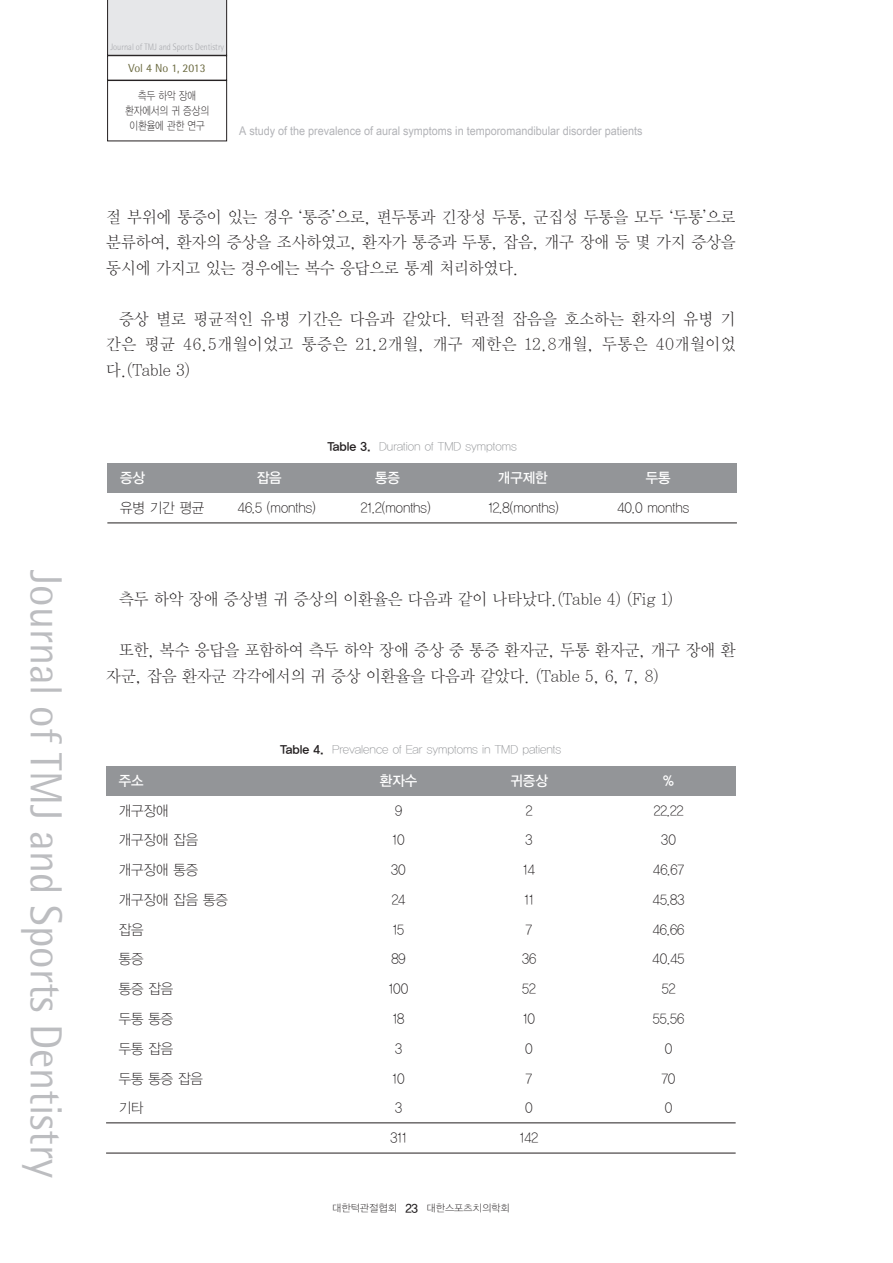
<style>
.page{position:relative;width:893px;height:1263px;background:#fff}
.page>*{position:absolute;margin:0;border:0;box-sizing:border-box;transform-origin:0 0}
.t1{font:45px "Rotis Semi Sans Std";color:#bcbdc0;scale:.95 1}
.t2{font:16.5px/25.5px "YDVY Mj O11";color:#231f20;text-align:justify;scale:.95 1}
.t3{font:14.25px "YDVYGO11";color:#231f20;scale:.95 1}
.t4{font:14.25px "YDVYGO13";color:#fff;scale:.95 1}
.t5{font:12px "Arial Unicode MS";color:#b2b3b7;scale:.9 1}
.t6{font:12px "YDVYGO11";color:#939598}
.t7{font:11.7px "Rotis Semi Sans Std";color:#6b6a40}
.t8{font:11.25px/15px "YDVYGO11";color:#231f20;text-align:center;scale:.83 1}
.t9{font:10.05px "YDVYGO11";color:#231f20}
.t10{font:300 9.3px "Rotis Semi Sans Std";color:#a8a9ad;scale:.9 1}
.s1{font-family:"YDVYGO14";color:#231f20}
.s2{font-family:"YDVYGO13";font-size:12px}
</style>
<div class="page">
<div style="left:107px;top:0;width:120px;height:55px;background:#e6e7e9"></div>
<div style="left:107px;top:55px;width:120px;height:25px;border:1px solid #231f20"></div>
<div style="left:107px;top:80px;width:120px;height:61px;border:1px solid #231f20"></div>
<div style="left:108px;top:463px;width:628px;height:30px;background:#939598"></div>
<hr style="left:107px;top:523px;width:630px;height:1px;background:#231f20">
<div style="left:106px;top:766px;width:629px;height:29px;background:#939598"></div>
<hr style="left:106px;top:1122px;width:630px;height:1px;background:#231f20">
<hr style="left:106px;top:1153px;width:630px;height:1px;background:#231f20">
<h1 class="t1" style="left:72px;top:570px;width:641px;rotate:90deg">Journal of TMJ and Sports Dentistry</h1>
<p class="t10" style="left:110px;top:41px;width:128px">Journal of TMJ and Sports Dentistry</p>
<p class="t7" style="left:129px;top:61px;width:79px">Vol 4 No 1, 2013</p>
<p class="t8" style="left:125px;top:88px;width:103px">측두 하악 장애 환자에서의 귀 증상의 이환율에 관한 연구</p>
<p class="t5" style="left:239px;top:122px;width:450px">A study of the prevalence of aural symptoms in temporomandibular disorder patients</p>
<p class="t2" style="left:106px;top:204px;width:664px">절 부위에 통증이 있는 경우 ‘통증’으로, 편두통과 긴장성 두통, 군집성 두통을 모두 ‘두통’으로 분류하여, 환자의 증상을 조사하였고, 환자가 통증과 두통, 잡음, 개구 장애 등 몇 가지 증상을 동시에 가지고 있는 경우에는 복수 응답으로 통계 처리하였다.</p>
<p class="t2" style="left:106px;top:306px;width:664px;text-indent:13px">증상 별로 평균적인 유병 기간은 다음과 같았다. 턱관절 잡음을 호소하는 환자의 유병 기 간은 평균 46.5개월이었고 통증은 21.2개월, 개구 제한은 12.8개월, 두통은 40개월이었 다.(Table 3)</p>
<p class="t6" style="left:327px;top:439px;width:191px"><span class="s1">Table 3.</span> Duration of TMD symptoms</p>
<p class="t4" style="left:120px;top:470px;width:28px">증상</p>
<p class="t4" style="left:257px;top:470px;width:28px">잡음</p>
<p class="t4" style="left:375px;top:470px;width:28px">통증</p>
<p class="t4" style="left:498px;top:470px;width:54px">개구제한</p>
<p class="t4" style="left:646px;top:470px;width:28px">두통</p>
<p class="t3" style="left:120px;top:500px;width:90px">유병 기간 평균</p>
<p class="t3" style="left:238px;top:500px;width:83px">46.5 (months)</p>
<p class="t3" style="left:361px;top:500px;width:75px">21.2(months)</p>
<p class="t3" style="left:488px;top:500px;width:75px">12.8(months)</p>
<p class="t3" style="left:617px;top:500px;width:77px">40.0 months</p>
<p class="t2" style="left:119px;top:586px;width:585px">측두 하악 장애 증상별 귀 증상의 이환율은 다음과 같이 나타났다.(Table 4) (Fig 1)</p>
<p class="t2" style="left:106px;top:637px;width:664px;text-indent:13px">또한, 복수 응답을 포함하여 측두 하악 장애 증상 중 통증 환자군, 두통 환자군, 개구 장애 환 자군, 잡음 환자군 각각에서의 귀 증상 이환율을 다음과 같았다. (Table 5, 6, 7, 8)</p>
<p class="t6" style="left:280px;top:742px;width:282px"><span class="s1">Table 4.</span> Prevalence of Ear symptoms in TMD patients</p>
<p class="t4" style="left:119px;top:772px;width:28px">주소</p>
<p class="t4" style="left:380px;top:772px;width:41px">환자수</p>
<p class="t4" style="left:510px;top:772px;width:41px">귀증상</p>
<p class="t4" style="left:663px;top:772px;width:13px">%</p>
<p class="t3" style="left:119px;top:802px;width:54px">개구장애</p>
<p class="t3" style="left:395px;top:802px;width:9px">9</p>
<p class="t3" style="left:526px;top:802px;width:9px">2</p>
<p class="t3" style="left:654px;top:802px;width:33px">22.22</p>
<p class="t3" style="left:119px;top:832px;width:85px">개구장애 잡음</p>
<p class="t3" style="left:393px;top:832px;width:14px">10</p>
<p class="t3" style="left:526px;top:832px;width:9px">3</p>
<p class="t3" style="left:661px;top:832px;width:17px">30</p>
<p class="t3" style="left:119px;top:862px;width:85px">개구장애 통증</p>
<p class="t3" style="left:391px;top:862px;width:17px">30</p>
<p class="t3" style="left:523px;top:862px;width:14px">14</p>
<p class="t3" style="left:653px;top:862px;width:34px">46.67</p>
<p class="t3" style="left:119px;top:891px;width:116px">개구장애 잡음 통증</p>
<p class="t3" style="left:392px;top:891px;width:16px">24</p>
<p class="t3" style="left:525px;top:891px;width:11px">11</p>
<p class="t3" style="left:653px;top:891px;width:35px">45.83</p>
<p class="t3" style="left:119px;top:921px;width:28px">잡음</p>
<p class="t3" style="left:393px;top:921px;width:14px">15</p>
<p class="t3" style="left:526px;top:921px;width:8px">7</p>
<p class="t3" style="left:653px;top:921px;width:35px">46.66</p>
<p class="t3" style="left:119px;top:951px;width:28px">통증</p>
<p class="t3" style="left:391px;top:951px;width:17px">89</p>
<p class="t3" style="left:522px;top:951px;width:16px">36</p>
<p class="t3" style="left:653px;top:951px;width:35px">40.45</p>
<p class="t3" style="left:119px;top:981px;width:59px">통증 잡음</p>
<p class="t3" style="left:389px;top:981px;width:22px">100</p>
<p class="t3" style="left:522px;top:981px;width:16px">52</p>
<p class="t3" style="left:662px;top:981px;width:16px">52</p>
<p class="t3" style="left:119px;top:1010px;width:59px">두통 통증</p>
<p class="t3" style="left:393px;top:1010px;width:14px">18</p>
<p class="t3" style="left:523px;top:1010px;width:14px">10</p>
<p class="t3" style="left:653px;top:1010px;width:34px">55.56</p>
<p class="t3" style="left:119px;top:1040px;width:59px">두통 잡음</p>
<p class="t3" style="left:395px;top:1040px;width:9px">3</p>
<p class="t3" style="left:525px;top:1040px;width:10px">0</p>
<p class="t3" style="left:665px;top:1040px;width:10px">0</p>
<p class="t3" style="left:119px;top:1070px;width:90px">두통 통증 잡음</p>
<p class="t3" style="left:393px;top:1070px;width:14px">10</p>
<p class="t3" style="left:526px;top:1070px;width:8px">7</p>
<p class="t3" style="left:662px;top:1070px;width:16px">70</p>
<p class="t3" style="left:119px;top:1100px;width:28px">기타</p>
<p class="t3" style="left:395px;top:1100px;width:9px">3</p>
<p class="t3" style="left:525px;top:1100px;width:10px">0</p>
<p class="t3" style="left:665px;top:1100px;width:10px">0</p>
<p class="t3" style="left:391px;top:1129px;width:18px">311</p>
<p class="t3" style="left:520px;top:1129px;width:21px">142</p>
<p class="t9" style="left:332px;top:1202px;width:179px">대한턱관절협회 <span class="s2">23</span> 대한스포츠치의학회</p>
</div>
